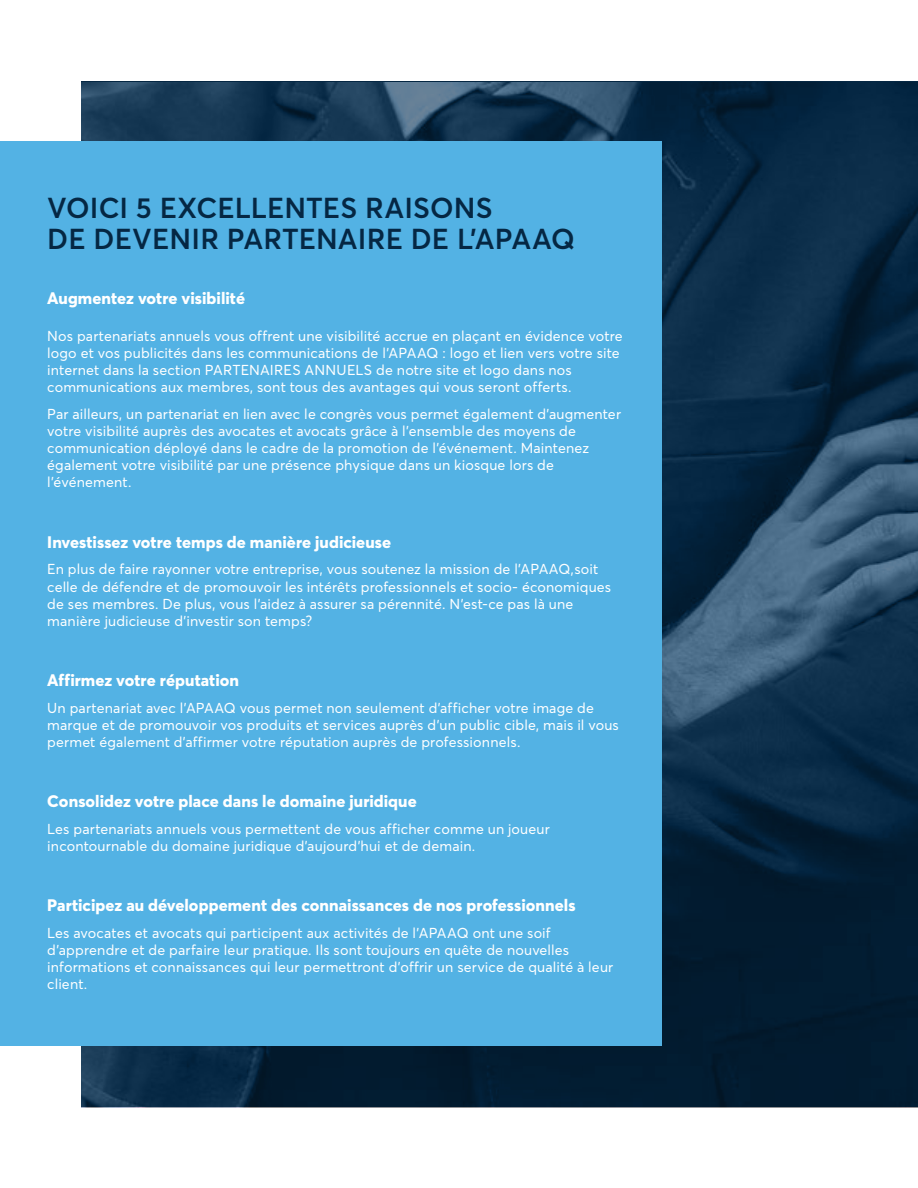
<style>
.page{position:relative;width:918px;height:1188px;background:#fff}
.page>*{position:absolute;margin:0;border:0;box-sizing:border-box;transform-origin:0 0}
.t1{font:600 28.5px/31.5px "Averta";color:#052743}
.t2{font:800 16.5px "Averta";letter-spacing:.005em;color:#fff}
.t3{font:14.25px/17.1px "Averta";letter-spacing:.01em;color:#fff}
</style>
<div class="page">
<img style="left:81px;top:82px;width:837px;height:1025px">
<div style="left:0;top:142px;width:662px;height:904px;background:#53b2e4"></div>
<h1 class="t1" style="left:47px;top:192px;width:530px">VOICI 5 EXCELLENTES RAISONS<br>DE DEVENIR PARTENAIRE DE L’APAAQ</h1>
<p class="t2" style="left:47px;top:288px;width:199px">Augmentez votre visibilité</p>
<p class="t3" style="left:47px;top:327px;width:577px">Nos partenariats annuels vous offrent une visibilité accrue en plaçant en évidence votre logo et vos publicités dans les communications de l’APAAQ : logo et lien vers votre site internet dans la section PARTENAIRES ANNUELS de notre site et logo dans nos communications aux membres, sont tous des avantages qui vous seront offerts.</p>
<p class="t3" style="left:47px;top:405px;width:575px">Par ailleurs, un partenariat en lien avec le congrès vous permet également d’augmenter votre visibilité auprès des avocates et avocats grâce à l’ensemble des moyens de communication déployé dans le cadre de la promotion de l’événement. Maintenez également votre visibilité par une présence physique dans un kiosque lors de l’événement.</p>
<p class="t2" style="left:47px;top:531px;width:345px">Investissez votre temps de manière judicieuse</p>
<p class="t3" style="left:47px;top:561px;width:565px">En plus de faire rayonner votre entreprise, vous soutenez la mission de l’APAAQ,soit celle de défendre et de promouvoir les intérêts professionnels et socio- économiques de ses membres. De plus, vous l’aidez à assurer sa pérennité. N’est-ce pas là une manière judicieuse d’investir son temps?</p>
<p class="t2" style="left:47px;top:669px;width:193px">Affirmez votre réputation</p>
<p class="t3" style="left:47px;top:699px;width:573px">Un partenariat avec l’APAAQ vous permet non seulement d’afficher votre image de marque et de promouvoir vos produits et services auprès d’un public cible, mais il vous permet également d’affirmer votre réputation auprès de professionnels.</p>
<p class="t2" style="left:47px;top:791px;width:371px">Consolidez votre place dans le domaine juridique</p>
<p class="t3" style="left:47px;top:820px;width:504px">Les partenariats annuels vous permettent de vous afficher comme un joueur incontournable du domaine juridique d’aujourd’hui et de demain.</p>
<p class="t2" style="left:47px;top:895px;width:530px">Participez au développement des connaissances de nos professionnels</p>
<p class="t3" style="left:47px;top:924px;width:568px">Les avocates et avocats qui participent aux activités de l’APAAQ ont une soif d’apprendre et de parfaire leur pratique. Ils sont toujours en quête de nouvelles informations et connaissances qui leur permettront d’offrir un service de qualité à leur client.</p>
</div>
